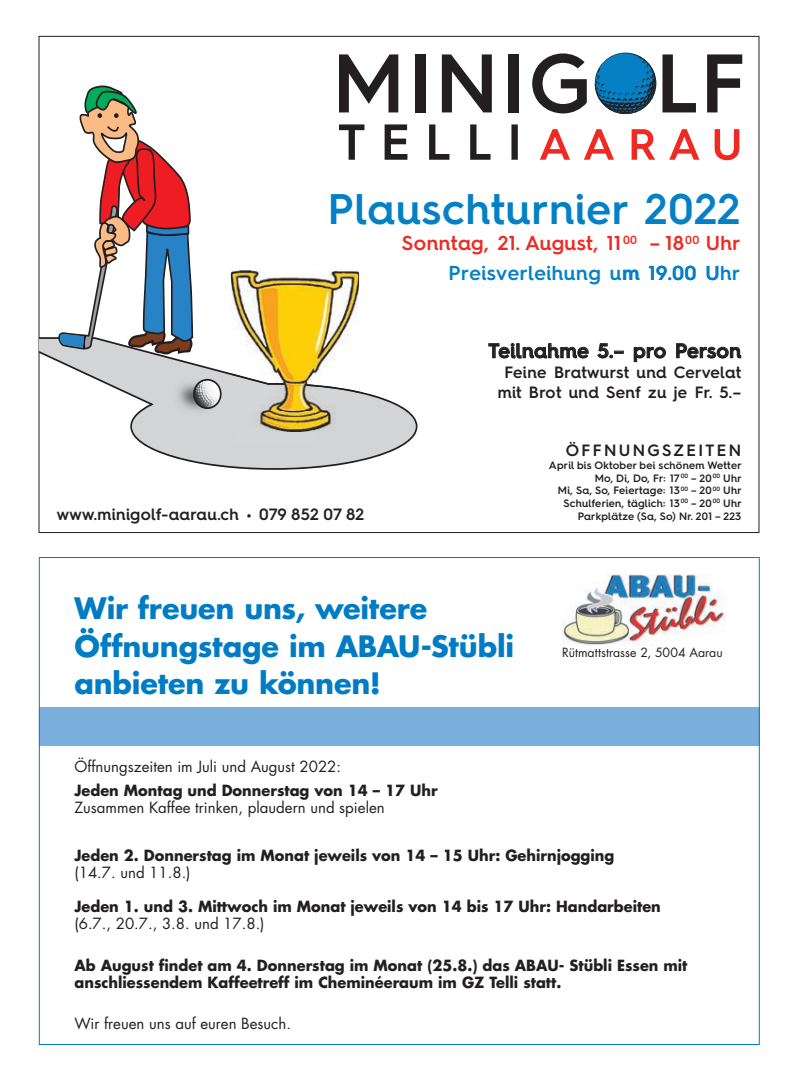
<style>
.page{position:relative;width:798px;height:1081px;background:#fff}
.page>*{position:absolute;margin:0;border:0;box-sizing:border-box;transform-origin:0 0}
.t1{font:83.25px "Hurme Geometric Sans 4 Semi Bold OV BGFXMH";letter-spacing:.04em;color:#231f20}
.t2{font:42.88px "Hurme Geometric Sans 4 Semi Bold OV BGFXMH";letter-spacing:.02em;color:#0580c5}
.t3{font:700 28.75px/37.5px "Futura Std";letter-spacing:-.005em;color:#007cc4}
.t4{font:20.25px "Hurme Geometric Sans 4 Semi Bold OV BGFXMH";letter-spacing:.02em;color:#ee2a23}
.t5{font:20.25px "Hurme Geometric Sans 4 Semi Bold OV BGFXMH";letter-spacing:.02em;color:#0580c5}
.t6{font:20.25px "Hurme Geometric Sans 4 Semi Bold OV BGFXMH";letter-spacing:.02em;color:#231f20}
.t7{font:16.38px/20.2px "Hurme Geometric Sans 4 Semi Bold OV BGFXMH";letter-spacing:.02em;color:#231f20;text-align:center}
.t8{font:16.38px "Hurme Geometric Sans 4 Semi Bold OV BGFXMH";letter-spacing:.145em;color:#231f20}
.t9{font:700 15px/17px "Futura Std";color:#231f20}
.t10{font:15px "Futura Std";color:#231f20}
.t11{font:12.38px "Futura Std";color:#231f20}
.t12{font:11.75px "Hurme Geometric Sans 4 Semi Bold OV BGFXMH";color:#ee2a23}
.t13{font:10.75px/12.6px "Hurme Geometric Sans 4 Semi Bold OV BGFXMH";letter-spacing:.02em;color:#231f20;text-align:right}
</style>
<div class="page">
<svg style="left:488px;top:343px;width:100px;height:15px"></svg>
<svg style="left:597px;top:343px;width:26px;height:15px"></svg>
<svg style="left:633px;top:347px;width:32px;height:15px"></svg>
<svg style="left:676px;top:343px;width:64px;height:15px"></svg>
<svg style="left:540px;top:129px;width:199px;height:31px"></svg>
<svg style="left:339px;top:124px;width:178px;height:36px"></svg>
<svg style="left:594px;top:53px;width:62px;height:61px"></svg>
<svg style="left:39px;top:337px;width:378px;height:133px"></svg>
<img style="left:170px;top:375px;width:49px;height:43px">
<svg style="left:192px;top:379px;width:30px;height:31px"></svg>
<svg style="left:55px;top:86px;width:138px;height:269px"></svg>
<div style="left:235px;top:411px;width:79px;height:32px;background:#d4d5d7"></div>
<img style="left:231px;top:270px;width:128px;height:103px">
<img style="left:231px;top:393px;width:128px;height:38px">
<img style="left:231px;top:373px;width:128px;height:20px">
<img style="left:235px;top:411px;width:79px;height:20px">
<img style="left:562px;top:574px;width:162px;height:71px">
<div style="left:39px;top:707px;width:720px;height:39px;background:#79aedd"></div>
<h1 class="t1" style="left:332px;top:25px;width:414px">MINIG LF</h1>
<h2 class="t2" style="left:328px;top:179px;width:413px">Plauschturnier 2022</h2>
<h3 class="t4" style="left:402px;top:229px;width:220px">Sonntag, 21. August, 11</h3>
<h3 class="t4" style="left:649px;top:229px;width:92px">– 18 Uhr</h3>
<p class="t12" style="left:685px;top:231px;width:15px">00</p>
<p class="t12" style="left:623px;top:232px;width:15px">00</p>
<h3 class="t5" style="left:448px;top:258px;width:293px">Preisverleihung um 19.00 Uhr</h3>
<p class="t7" style="left:57px;top:503px;width:308px">www.minigolf-aarau.ch • 079 852 07 82</p>
<h3 class="t6" style="left:488px;top:336px;width:254px">Teilnahme 5.– pro Person</h3>
<p class="t7" style="left:497px;top:362px;width:245px">Feine Bratwurst und Cervelat mit Brot und Senf zu je Fr. 5.–</p>
<p class="t8" style="left:565px;top:439px;width:177px">ÖFFNUNGSZEITEN</p>
<p class="t13" style="left:548px;top:459px;width:194px">April bis Oktober bei schönem Wetter Mo, Di, Do, Fr: 17 <sup>00</sup> – 20<sup>00</sup> Uhr<br>Mi, Sa, So, Feiertage: 13 <sup>00</sup> – 20<sup>00</sup> Uhr Schulferien, täglich: 13 <sup>00</sup> – 20<sup>00</sup> Uhr Parkplätze (Sa, So) Nr. 201 – 223</p>
<h3 class="t3" style="left:74px;top:589px;width:441px">Wir freuen uns, weitere<br>Öffnungstage im ABAU-Stübli anbieten zu können!</h3>
<p class="t11" style="left:562px;top:644px;width:162px">Rütmattstrasse 2, 5004 Aarau</p>
<p class="t10" style="left:74px;top:757px;width:268px">Öffnungszeiten im Juli und August 2022:</p>
<p class="t9" style="left:74px;top:782px;width:364px">Jeden Montag und Donnerstag von 14 – 17 Uhr</p>
<p class="t10" style="left:74px;top:798px;width:312px">Zusammen Kaffee trinken, plaudern und spielen</p>
<p class="t9" style="left:74px;top:847px;width:541px">Jeden 2. Donnerstag im Monat jeweils von 14 – 15 Uhr: Gehirnjogging</p>
<p class="t10" style="left:74px;top:863px;width:118px">(14.7. und 11.8.)</p>
<p class="t9" style="left:74px;top:898px;width:587px">Jeden 1. und 3. Mittwoch im Monat jeweils von 14 bis 17 Uhr: Handarbeiten</p>
<p class="t10" style="left:74px;top:914px;width:191px">(6.7., 20.7., 3.8. und 17.8.)</p>
<p class="t9" style="left:74px;top:956px;width:614px">Ab August findet am 4. Donnerstag im Monat (25.8.) das ABAU- Stübli Essen mit anschliessendem Kaffeetreff im Cheminéeraum im GZ Telli statt.</p>
<p class="t10" style="left:74px;top:1013px;width:218px">Wir freuen uns auf euren Besuch.</p>
</div>
